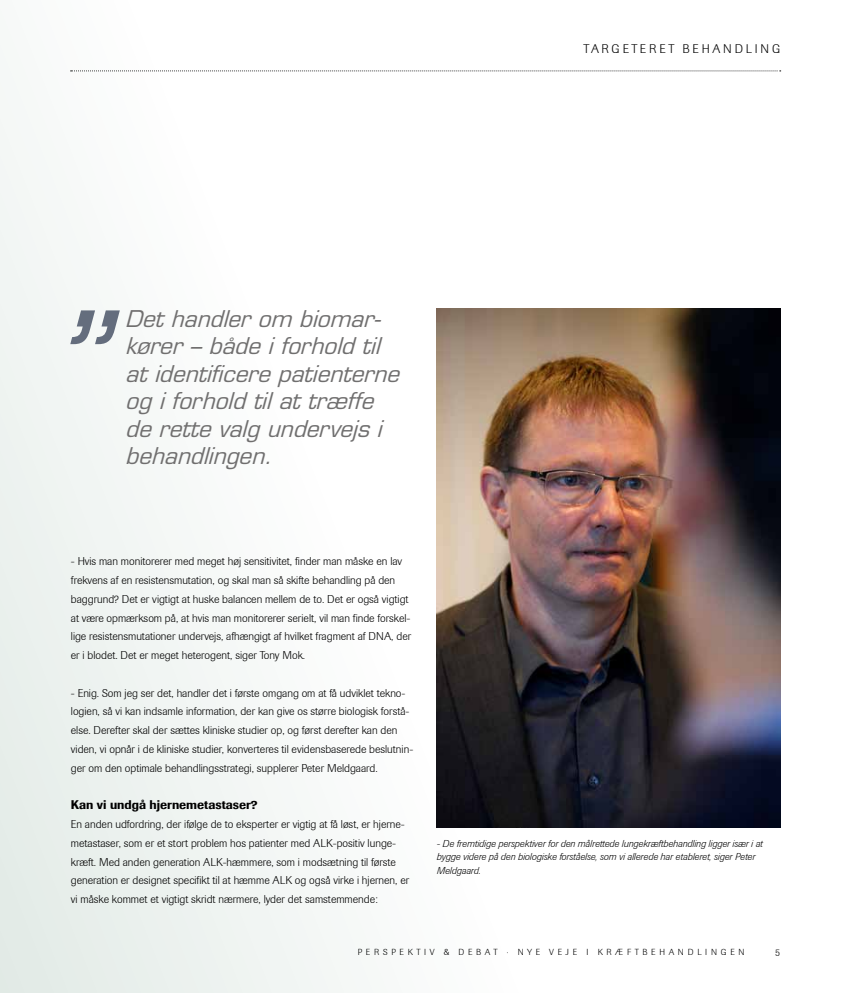
<style>
.page{position:relative;width:851px;height:993px;background:#fff}
.page>*{position:absolute;margin:0;border:0;box-sizing:border-box;transform-origin:0 0}
.t1{font:italic 22.5px/27.5px "Eurostile LT Std";color:#706f6f}
.t2{font:500 12.5px "Berthold Imago";color:#000}
.t3{font:300 12.5px "Berthold Imago";letter-spacing:.22em;color:#000}
.t4{font:300 11.25px/18.8px "Berthold Imago";color:#000}
.t5{font:italic 300 10px/13.8px "Berthold Imago";color:#000}
.t6{font:300 10px "Berthold Imago";color:#000}
.t7{font:300 8.75px "Berthold Imago";letter-spacing:.42em;color:#000}
</style>
<div class="page">
<div style="left:0;top:0;width:850px;height:992px;background:linear-gradient(to right,#f2f6f4,#fff)"></div>
<img style="left:436px;top:308px;width:344px;height:519px">
<svg style="left:70px;top:310px;width:50px;height:34px"></svg>
<p class="t3" style="left:583px;top:42px;width:198px">TARGETERET BEHANDLING</p>
<h1 class="t1" style="left:125px;top:305px;width:282px">Dethandlerom biomar&shy;kører–bådeiforholdtil atidentificerepatienterne ogiforholdtilattræffe derettevalgundervejsi behandlingen.</h1>
<p class="t4" style="left:71px;top:552px;width:342px">- Hvis man monitorerer med meget høj sensitivitet, finder man måske en lav frekvens af en resistensmutation, og skal man så skifte behandling på den baggrund? Det er vigtigt at huske balancen mellem de to. Det er også vigtigt at være opmærksom på, at hvis man monitorerer serielt, vil man finde forskel&shy;lige resistensmutationer undervejs, afhængigt af hvilket fragment af DNA, der er i blodet. Det er meget heterogent, siger Tony Mok.</p>
<p class="t4" style="left:71px;top:683px;width:344px">- Enig. Som jeg ser det, handler det i første omgang om at få udviklet tekno&shy;logien, så vi kan indsamle information, der kan give os større biologisk forstå&shy;else. Derefter skal der sættes kliniske studier op, og først derefter kan den viden, vi opnår i de kliniske studier, konverteres til evidensbaserede beslutnin&shy;ger om den optimale behandlingsstrategi, supplerer Peter Meldgaard.</p>
<p class="t2" style="left:71px;top:797px;width:188px">Kan vi undgå hjernemetastaser?</p>
<p class="t4" style="left:71px;top:814px;width:340px">En anden udfordring, der ifølge de to eksperter er vigtig at få løst, er hjerne&shy;metastaser, som er et stort problem hos patienter med ALK-positiv lunge&shy;kræft. Med anden generation ALK-hæmmere, som i modsætning til første generation er designet specifikt til at hæmme ALK og også virke i hjernen, er vi måske kommet et vigtigt skridt nærmere, lyder det samstemmende:</p>
<p class="t5" style="left:436px;top:836px;width:327px">- De fremtidige perspektiver for den målrettede lungekræftbehandling ligger især i at bygge videre på den biologiske forståelse, som vi allerede har etableret, siger Peter<br>Meldgaard.</p>
<p class="t7" style="left:357px;top:946px;width:388px">PERSPEKTIV &amp; DEBAT · NYE VEJE I KRÆFTBEHANDLINGEN</p>
<p class="t6" style="left:775px;top:946px;width:6px">5</p>
</div>
